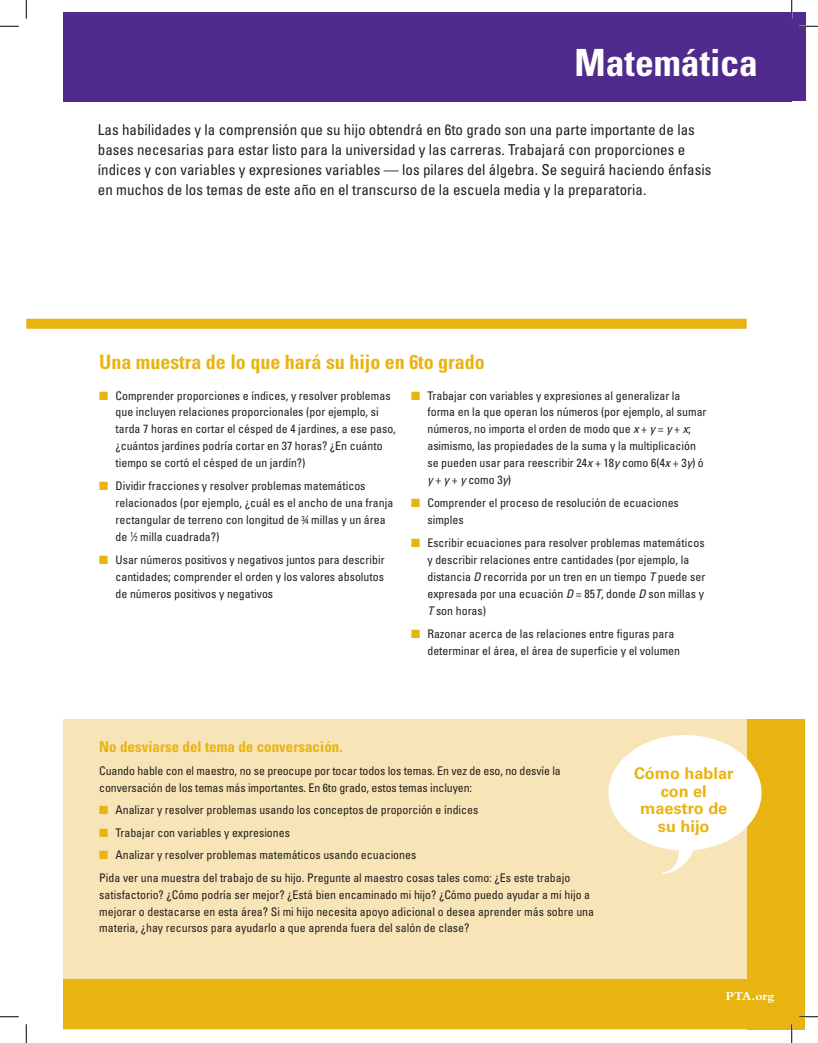
<style>
.page{position:relative;width:818px;height:1043px;background:#fff}
.page>*{position:absolute;margin:0;border:0;box-sizing:border-box;transform-origin:0 0}
.t1{font:700 condensed 37.5px "Univers LT Std";color:#fff}
.t2{font:700 condensed 20px "Univers LT Std";color:#e9b411}
.t3{font:700 16.25px/17.5px "Univers LT Std";color:#e9b411;text-align:center}
.t4{font:condensed 15px/20px "Univers LT Std";color:#231f20}
.t5{font:700 condensed 15px "Univers LT Std";color:#e9b411}
.t6{font:700 12.5px "Bembo Std";color:#fff}
.t7{font:condensed 11.88px/16.9px "Univers LT Std";color:#231f20}
.s1{color:#e9b411}
.s2{font-size:7.12px}
.s3{font-style:italic}
</style>
<div class="page">
<div style="left:63px;top:13px;width:742px;height:88px;background:#502b8d"></div>
<div style="left:63px;top:719px;width:726px;height:311px;background:#f8e5b7"></div>
<div style="left:747px;top:719px;width:58px;height:311px;background:#e9b411"></div>
<div style="left:63px;top:979px;width:686px;height:49px;background:#e9b411"></div>
<div style="left:26px;top:319px;width:720px;height:10px;background:#e9b411"></div>
<div style="left:608px;top:735px;width:153px;height:115px;background:#fff;border-radius:50%"></div>
<svg style="left:656px;top:846px;width:38px;height:28px"></svg>
<svg style="left:0;top:25px;width:19px;height:2px"></svg>
<svg style="left:799px;top:25px;width:19px;height:2px"></svg>
<svg style="left:0;top:1016px;width:19px;height:1px"></svg>
<svg style="left:799px;top:1015px;width:19px;height:2px"></svg>
<svg style="left:25px;top:0;width:2px;height:19px"></svg>
<svg style="left:25px;top:1024px;width:2px;height:18px"></svg>
<svg style="left:790px;top:0;width:2px;height:19px"></svg>
<svg style="left:790px;top:1024px;width:2px;height:18px"></svg>
<h1 class="t1" style="left:574px;top:40px;width:185px">Matemática</h1>
<p class="t4" style="left:98px;top:120px;width:615px">Las habilidades y la comprensión que su hijo obtendrá en 6to grado son una parte importante de las bases necesarias para estar listo para la universidad y las carreras. Trabajará con proporciones e índices y con variables y expresiones variables — los pilares del álgebra. Se seguirá haciendo énfasis en muchos de los temas de este año en el transcurso de la escuela media y la preparatoria.</p>
<h2 class="t2" style="left:99px;top:350px;width:387px">Una muestra de lo que hará su hijo en 6to grado</h2>
<p class="t7" style="left:115px;top:387px;width:282px;text-indent:-16px"><span class="s1">■</span> Comprender proporciones e índices, y resolver problemas que incluyen relaciones proporcionales (por ejemplo, si tarda 7 horas en cortar el césped de 4 jardines, a ese paso, ¿cuántos jardines podría cortar en 37 horas? ¿En cuánto tiempo se cortó el césped de un jardín?)</p>
<p class="t7" style="left:115px;top:477px;width:279px;text-indent:-16px"><span class="s1">■</span> Dividir fracciones y resolver problemas matemáticos relacionados (por ejemplo, ¿cuál es el ancho de una franja rectangular de terreno con longitud de <sup>3</sup>⁄<span class="s2">4</span> millas y un área de <sup>1</sup>⁄<span class="s2">2</span> milla cuadrada?)</p>
<p class="t7" style="left:115px;top:551px;width:271px;text-align:justify;text-indent:-16px"><span class="s1">■</span> Usar números positivos y negativos juntos para describir cantidades; comprender el orden y los valores absolutos de números positivos y negativos</p>
<p class="t7" style="left:427px;top:387px;width:280px;text-indent:-16px"><span class="s1">■</span> Trabajar con variables y expresiones al generalizar la forma en la que operan los números (por ejemplo, al sumar números, no importa el orden de modo que <span class="s3">x</span> + <span class="s3">y</span> = <span class="s3">y</span> + <span class="s3">x</span>; asimismo, las propiedades de la suma y la multiplicación se pueden usar para reescribir 24<span class="s3">x</span> + 18<span class="s3">y</span> como 6(4<span class="s3">x</span> + 3<span class="s3">y</span>) ó <span class="s3">y</span> + <span class="s3">y</span> + <span class="s3">y</span> como 3<span class="s3">y</span>)</p>
<p class="t7" style="left:427px;top:494px;width:253px;text-indent:-16px"><span class="s1">■</span> Comprender el proceso de resolución de ecuaciones simples</p>
<p class="t7" style="left:427px;top:534px;width:279px;text-indent:-16px"><span class="s1">■</span> Escribir ecuaciones para resolver problemas matemáticos y describir relaciones entre cantidades (por ejemplo, la distancia <span class="s3">D</span> recorrida por un tren en un tiempo <span class="s3">T</span> puede ser expresada por una ecuación <span class="s3">D</span> = 85<span class="s3">T</span>, donde <span class="s3">D</span> son millas y <span class="s3">T</span> son horas)</p>
<p class="t7" style="left:427px;top:625px;width:254px;text-indent:-16px"><span class="s1">■</span> Razonar acerca de las relaciones entre figuras para determinar el área, el área de superficie y el volumen</p>
<p class="t5" style="left:99px;top:737px;width:245px">No desviarse del tema de conversación.</p>
<p class="t7" style="left:99px;top:762px;width:463px">Cuando hable con el maestro, no se preocupe por tocar todos los temas. En vez de eso, no desvíe la conversación de los temas más importantes. En 6to grado, estos temas incluyen:</p>
<p class="t7" style="left:99px;top:801px;width:380px"><span class="s1">■</span> Analizar y resolver problemas usando los conceptos de proporción e índices</p>
<p class="t7" style="left:99px;top:824px;width:192px"><span class="s1">■</span> Trabajar con variables y expresiones</p>
<p class="t7" style="left:99px;top:843px;width:472px;line-height:22.5px"><span class="s1">■</span> Analizar y resolver problemas matemáticos usando ecuaciones<br>Pida ver una muestra del trabajo de su hijo. Pregunte al maestro cosas tales como: ¿Es este trabajo</p>
<p class="t7" style="left:99px;top:885px;width:496px">satisfactorio? ¿Cómo podría ser mejor? ¿Está bien encaminado mi hijo? ¿Cómo puedo ayudar a mi hijo a mejorar o destacarse en esta área? Si mi hijo necesita apoyo adicional o desea aprender más sobre una materia, ¿hay recursos para ayudarlo a que aprenda fuera del salón de clase?</p>
<h3 class="t3" style="left:634px;top:764px;width:101px">Cómo hablar con el maestro de su hijo</h3>
<p class="t6" style="left:726px;top:989px;width:50px">PTA.org</p>
</div>
